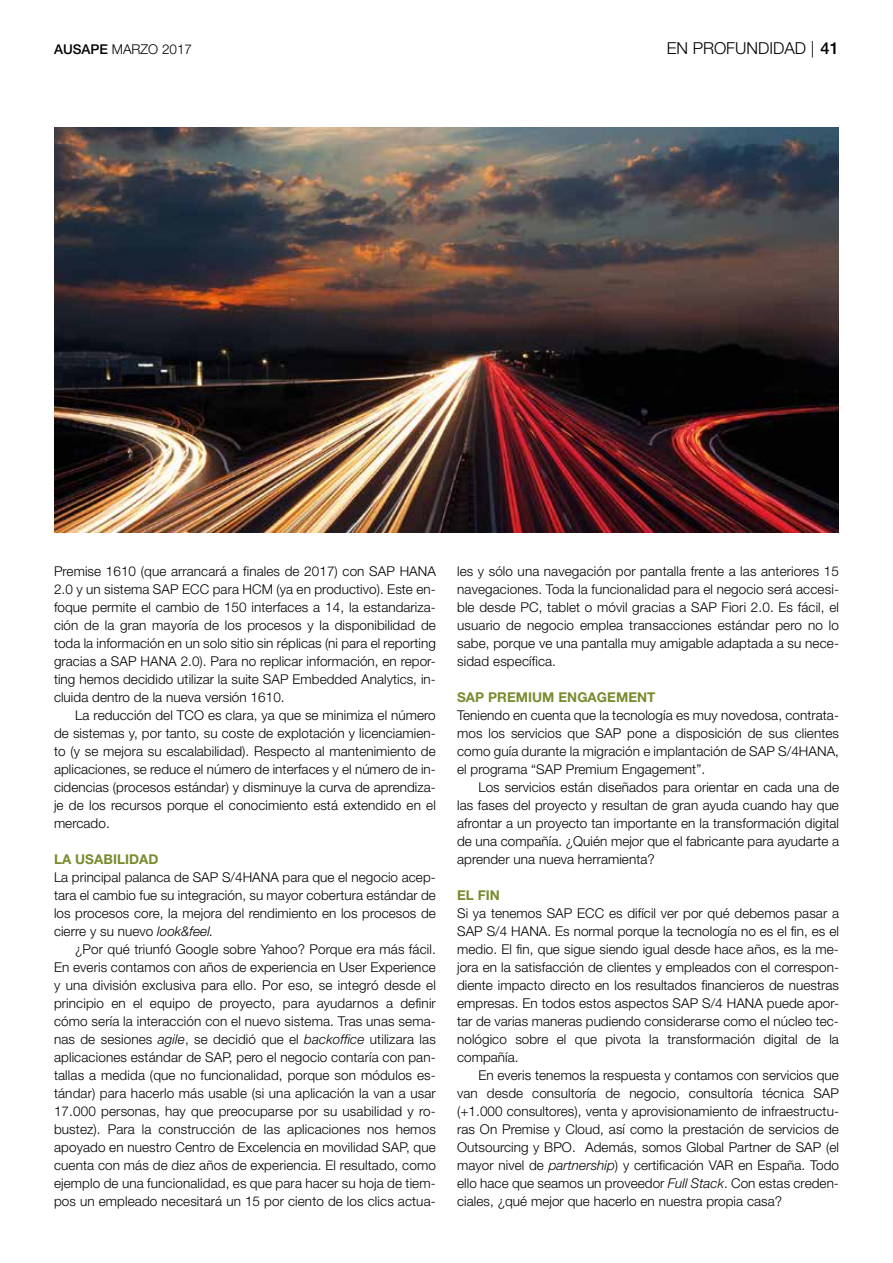
<style>
.page{position:relative;width:893px;height:1263px;background:#fff}
.page>*{position:absolute;margin:0;border:0;box-sizing:border-box;transform-origin:0 0}
.t1{font:300 16.5px "Helvetica Neue";color:#000}
.t2{font:300 13.5px/18px "Helvetica Neue";letter-spacing:.005em;color:#000;text-align:justify}
.t3{font:700 13.5px "Helvetica Neue";letter-spacing:.005em;color:#788b2f}
.s1{font-weight:500}
.s2{font-style:italic}
</style>
<div class="page">
<img style="left:54px;top:128px;width:785px;height:404px">
<p class="t2" style="left:54px;top:40px;width:140px"><span class="s1">AUSAPE</span> MARZO 2017</p>
<p class="t1" style="left:667px;top:38px;width:174px">EN PROFUNDIDAD | <span class="s1">41</span></p>
<p class="t2" style="left:54px;top:562px;width:383px">Premise 1610 (que arrancará a finales de 2017) con SAP HANA 2.0 y un sistema SAP ECC para HCM (ya en productivo). Este en&shy;foque permite el cambio de 150 interfaces a 14, la estandariza&shy;ción de la gran mayoría de los procesos y la disponibilidad de toda la información en un solo sitio sin réplicas (ni para el reporting gracias a SAP HANA 2.0). Para no replicar información, en repor&shy;ting hemos decidido utilizar la suite SAP Embedded Analytics, in&shy;cluida dentro de la nueva versión 1610.</p>
<p class="t2" style="left:54px;top:706px;width:383px;text-indent:21px">La reducción del TCO es clara, ya que se minimiza el número de sistemas y, por tanto, su coste de explotación y licenciamien&shy;to (y se mejora su escalabilidad). Respecto al mantenimiento de aplicaciones, se reduce el número de interfaces y el número de in&shy;cidencias (procesos estándar) y disminuye la curva de aprendiza&shy;je de los recursos porque el conocimiento está extendido en el mercado.</p>
<p class="t3" style="left:54px;top:851px;width:106px">LA USABILIDAD</p>
<p class="t2" style="left:54px;top:868px;width:383px">La principal palanca de SAP S/4HANA para que el negocio acep&shy;tara el cambio fue su integración, su mayor cobertura estándar de los procesos core, la mejora del rendimiento en los procesos de cierre y su nuevo <span class="s2">look&amp;feel.</span></p>
<p class="t2" style="left:54px;top:940px;width:383px;text-indent:21px">¿Por qué triunfó Google sobre Yahoo? Porque era más fácil.<br>En everis contamos con años de experiencia en User Experience y una división exclusiva para ello. Por eso, se integró desde el principio en el equipo de proyecto, para ayudarnos a definir cómo sería la interacción con el nuevo sistema. Tras unas sema&shy;nas de sesiones <span class="s2">agile</span>, se decidió que el <span class="s2">backoffice</span> utilizara las aplicaciones estándar de SAP, pero el negocio contaría con pan&shy;tallas a medida (que no funcionalidad, porque son módulos es&shy;tándar) para hacerlo más usable (si una aplicación la van a usar 17.000 personas, hay que preocuparse por su usabilidad y ro&shy;bustez). Para la construcción de las aplicaciones nos hemos apoyado en nuestro Centro de Excelencia en movilidad SAP, que cuenta con más de diez años de experiencia. El resultado, como ejemplo de una funcionalidad, es que para hacer su hoja de tiem&shy;pos un empleado necesitará un 15 por ciento de los clics actua-</p>
<p class="t2" style="left:457px;top:562px;width:383px">les y sólo una navegación por pantalla frente a las anteriores 15 navegaciones. Toda la funcionalidad para el negocio será accesi&shy;ble desde PC, tablet o móvil gracias a SAP Fiori 2.0. Es fácil, el usuario de negocio emplea transacciones estándar pero no lo sabe, porque ve una pantalla muy amigable adaptada a su nece&shy;sidad específica.</p>
<p class="t3" style="left:457px;top:689px;width:200px">SAP PREMIUM ENGAGEMENT</p>
<p class="t2" style="left:457px;top:706px;width:383px">Teniendo en cuenta que la tecnología es muy novedosa, contrata&shy;mos los servicios que SAP pone a disposición de sus clientes como guía durante la migración e implantación de SAP S/4HANA, el programa “SAP Premium Engagement”.</p>
<p class="t2" style="left:457px;top:778px;width:383px;text-indent:21px">Los servicios están diseñados para orientar en cada una de las fases del proyecto y resultan de gran ayuda cuando hay que afrontar a un proyecto tan importante en la transformación digital de una compañía. ¿Quién mejor que el fabricante para ayudarte a aprender una nueva herramienta?</p>
<p class="t3" style="left:457px;top:887px;width:44px">EL FIN</p>
<p class="t2" style="left:457px;top:904px;width:383px">Si ya tenemos SAP ECC es difícil ver por qué debemos pasar a SAP S/4 HANA. Es normal porque la tecnología no es el fin, es el medio. El fin, que sigue siendo igual desde hace años, es la me&shy;jora en la satisfacción de clientes y empleados con el correspon&shy;diente impacto directo en los resultados financieros de nuestras empresas. En todos estos aspectos SAP S/4 HANA puede apor&shy;tar de varias maneras pudiendo considerarse como el núcleo tec&shy;nológico sobre el que pivota la transformación digital de la compañía.</p>
<p class="t2" style="left:457px;top:1066px;width:383px;text-indent:21px">En everis tenemos la respuesta y contamos con servicios que van desde consultoría de negocio, consultoría técnica SAP (+1.000 consultores), venta y aprovisionamiento de infraestructu&shy;ras On Premise y Cloud, así como la prestación de servicios de Outsourcing y BPO. Además, somos Global Partner de SAP (el mayor nivel de <span class="s2">partnership</span>) y certificación VAR en España. Todo ello hace que seamos un proveedor <span class="s2">Full Stack</span>. Con estas creden&shy;ciales, ¿qué mejor que hacerlo en nuestra propia casa?</p>
</div>
